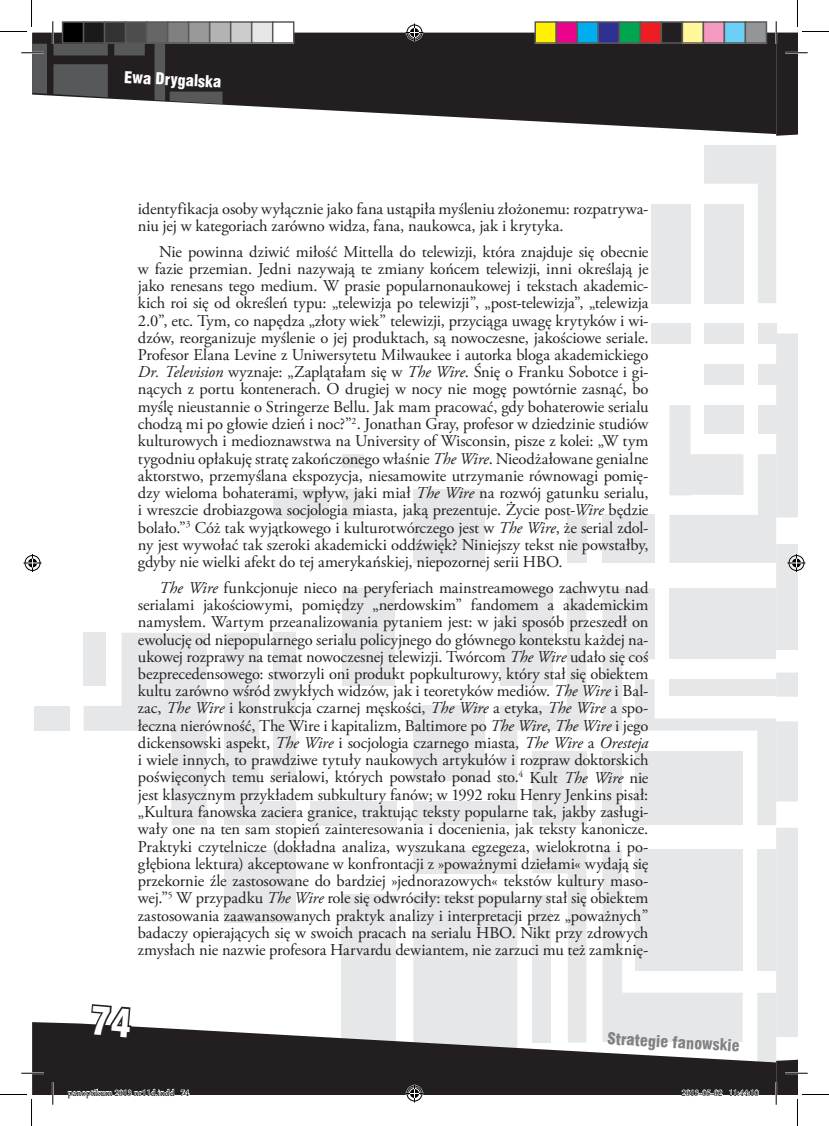
<style>
.page{position:relative;width:829px;height:1126px;background:#fff}
.page>*{position:absolute;margin:0;border:0;box-sizing:border-box;transform-origin:0 0}
.t1{font:16.5px/17.2px "Adobe Garamond Pro";letter-spacing:-.005em;color:#231f20;text-align:justify}
.t2{font:15px "Swis 721 Blk Cn PL";color:#808285}
.t3{font:15px "Swis 721 Blk Cn PL";color:#fff}
.t4{font:9px "Minion Pro";color:#000}
.s1{font-style:italic}
</style>
<div class="page">
<div style="left:566px;top:515px;width:20px;height:48px;background:#e6e7e9"></div>
<div style="left:309px;top:801px;width:87px;height:24px;background:#e6e7e9"></div>
<div style="left:35px;top:706px;width:35px;height:25px;background:#e6e7e9"></div>
<div style="left:342px;top:895px;width:54px;height:193px;background:#e6e7e9"></div>
<div style="left:224px;top:850px;width:71px;height:73px;background:#e6e7e9"></div>
<div style="left:413px;top:489px;width:72px;height:74px;background:#e6e7e9"></div>
<div style="left:273px;top:489px;width:56px;height:30px;background:#e6e7e9"></div>
<div style="left:342px;top:489px;width:21px;height:30px;background:#e6e7e9"></div>
<div style="left:342px;top:455px;width:21px;height:13px;background:#e6e7e9"></div>
<div style="left:342px;top:588px;width:53px;height:98px;background:#e6e7e9"></div>
<svg style="left:413px;top:588px;width:173px;height:237px;fill:#e6e7e9"></svg>
<svg style="left:224px;top:633px;width:72px;height:192px"></svg>
<svg style="left:84px;top:633px;width:122px;height:192px"></svg>
<svg style="left:211px;top:33px;width:564px;height:101px;fill:#231f20"></svg>
<svg style="left:32px;top:1022px;width:570px;height:72px;background:#413e3f"></svg>
<hr style="left:21px;top:1072px;width:23px;height:2px;background:#fff">
<hr style="left:52px;top:1082px;width:2px;height:23px;background:#fff">
<svg style="left:21px;top:1073px;width:23px;height:1px"></svg>
<svg style="left:53px;top:1082px;width:1px;height:23px"></svg>
<svg style="left:0;top:0;width:222px;height:104px"></svg>
<svg style="left:0;top:1094px;width:32px;height:32px"></svg>
<svg style="left:775px;top:0;width:53px;height:136px"></svg>
<svg style="left:405px;top:24px;width:18px;height:18px"></svg>
<svg style="left:405px;top:850px;width:181px;height:252px"></svg>
<svg style="left:24px;top:554px;width:18px;height:18px"></svg>
<div style="left:63px;top:22px;width:21px;height:21px;background:#000"></div>
<div style="left:62px;top:21px;width:22px;height:23px;border:2px solid #595959"></div>
<div style="left:84px;top:22px;width:21px;height:21px;background:#1a1a1a"></div>
<div style="left:83px;top:21px;width:22px;height:23px;border:2px solid #595959"></div>
<div style="left:105px;top:22px;width:21px;height:21px;background:#333"></div>
<div style="left:104px;top:21px;width:22px;height:23px;border:2px solid #595959"></div>
<div style="left:126px;top:22px;width:21px;height:21px;background:#4d4d4d"></div>
<div style="left:125px;top:21px;width:22px;height:23px;border:2px solid #595959"></div>
<div style="left:147px;top:22px;width:21px;height:21px;background:#666"></div>
<div style="left:146px;top:21px;width:22px;height:23px;border:2px solid #595959"></div>
<div style="left:168px;top:22px;width:21px;height:21px;background:#808080"></div>
<div style="left:167px;top:21px;width:22px;height:23px;border:2px solid #595959"></div>
<div style="left:189px;top:22px;width:21px;height:21px;background:#999"></div>
<div style="left:188px;top:21px;width:22px;height:23px;border:2px solid #595959"></div>
<div style="left:210px;top:22px;width:21px;height:21px;background:#b3b3b3"></div>
<div style="left:209px;top:21px;width:22px;height:23px;border:2px solid #595959"></div>
<div style="left:231px;top:22px;width:21px;height:21px;background:#ccc"></div>
<div style="left:230px;top:21px;width:22px;height:23px;border:2px solid #595959"></div>
<div style="left:252px;top:22px;width:21px;height:21px;background:#e6e6e6"></div>
<div style="left:251px;top:21px;width:22px;height:23px;border:2px solid #595959"></div>
<div style="left:273px;top:22px;width:21px;height:21px;background:#fff"></div>
<div style="left:272px;top:21px;width:22px;height:23px;border:2px solid #595959"></div>
<div style="left:535px;top:22px;width:21px;height:21px;background:#fff101"></div>
<div style="left:534px;top:21px;width:23px;height:23px;border:2px solid #595959"></div>
<div style="left:556px;top:22px;width:21px;height:21px;background:#ed028c"></div>
<div style="left:555px;top:21px;width:23px;height:23px;border:2px solid #595959"></div>
<div style="left:577px;top:22px;width:21px;height:21px;background:#00aeef"></div>
<div style="left:576px;top:21px;width:23px;height:23px;border:2px solid #595959"></div>
<div style="left:598px;top:22px;width:21px;height:21px;background:#2e3092"></div>
<div style="left:597px;top:21px;width:23px;height:23px;border:2px solid #595959"></div>
<div style="left:619px;top:22px;width:21px;height:21px;background:#00a54f"></div>
<div style="left:618px;top:21px;width:23px;height:23px;border:2px solid #595959"></div>
<div style="left:640px;top:22px;width:21px;height:21px;background:#ee1d23"></div>
<div style="left:639px;top:21px;width:23px;height:23px;border:2px solid #595959"></div>
<div style="left:661px;top:22px;width:21px;height:21px;background:#231f20"></div>
<div style="left:660px;top:21px;width:23px;height:23px;border:2px solid #595959"></div>
<div style="left:682px;top:22px;width:21px;height:21px;background:#fff79a"></div>
<div style="left:681px;top:21px;width:23px;height:23px;border:2px solid #595959"></div>
<div style="left:703px;top:22px;width:21px;height:21px;background:#f499c2"></div>
<div style="left:702px;top:21px;width:23px;height:23px;border:2px solid #595959"></div>
<div style="left:724px;top:22px;width:21px;height:21px;background:#6bcff6"></div>
<div style="left:723px;top:21px;width:23px;height:23px;border:2px solid #595959"></div>
<div style="left:745px;top:22px;width:21px;height:21px;background:#939598"></div>
<div style="left:744px;top:21px;width:23px;height:23px;border:2px solid #595959"></div>
<svg style="left:67px;top:1088px;width:122px;height:7px"></svg>
<svg style="left:602px;top:145px;width:226px;height:981px"></svg>
<svg style="left:90px;top:1004px;width:43px;height:36px"></svg>
<p class="t3" style="left:125px;top:67px;width:99px;rotate:3deg">Ewa Drygalska</p>
<p class="t1" style="left:138px;top:200px;width:512px">identyfikacja osoby wyłącznie jako fana ustąpiła myśleniu złożonemu: rozpatrywa&shy;niu jej w kategoriach zarówno widza, fana, naukowca, jak i krytyka.</p>
<p class="t1" style="left:138px;top:243px;width:512px;text-indent:21px">Nie powinna dziwić miłość Mittella do telewizji, która znajduje się obecnie w fazie przemian. Jedni nazywają te zmiany końcem telewizji, inni określają je jako renesans tego medium. W prasie popularnonaukowej i tekstach akademic&shy;kich roi się od określeń typu: „telewizja po telewizji”, „post-telewizja”, „telewizja 2.0”, etc. Tym, co napędza „złoty wiek” telewizji, przyciąga uwagę krytyków i wi&shy;dzów, reorganizuje myślenie o jej produktach, są nowoczesne, jakościowe seriale.<br>Profesor Elana Levine z Uniwersytetu Milwaukee i autorka bloga akademickiego <span class="s1">Dr. Television</span> wyznaje: „Zaplątałam się w <span class="s1">The Wire</span>. Śnię o Franku Sobotce i gi&shy;nących z portu kontenerach. O drugiej w nocy nie mogę powtórnie zasnąć, bo myślę nieustannie o Stringerze Bellu. Jak mam pracować, gdy bohaterowie serialu chodzą mi po głowie dzień i noc?”<sup>2</sup>. Jonathan Gray, profesor w dziedzinie studiów kulturowych i medioznawstwa na University of Wisconsin, pisze z kolei: „W tym tygodniu opłakuję stratę zakończonego właśnie <span class="s1">The Wire</span>. Nieodżałowane genialne aktorstwo, przemyślana ekspozycja, niesamowite utrzymanie równowagi pomię&shy;dzy wieloma bohaterami, wpływ, jaki miał <span class="s1">The Wire</span> na rozwój gatunku serialu, i wreszcie drobiazgowa socjologia miasta, jaką prezentuje. Życie post-<span class="s1">Wire</span> będzie bolało.”<sup>3</sup> Cóż tak wyjątkowego i kulturotwórczego jest w <span class="s1">The Wire</span>, że serial zdol&shy;ny jest wywołać tak szeroki akademicki oddźwięk? Niniejszy tekst nie powstałby, gdyby nie wielki afekt do tej amerykańskiej, niepozornej serii HBO.</p>
<p class="t1" style="left:138px;top:580px;width:512px;text-indent:21px"><span class="s1">The Wire</span> funkcjonuje nieco na peryferiach mainstreamowego zachwytu nad serialami jakościowymi, pomiędzy „nerdowskim” fandomem a akademickim namysłem. Wartym przeanalizowania pytaniem jest: w jaki sposób przeszedł on ewolucję od niepopularnego serialu policyjnego do głównego kontekstu każdej na&shy;ukowej rozprawy na temat nowoczesnej telewizji. Twórcom <span class="s1">The Wire</span> udało się coś bezprecedensowego: stworzyli oni produkt popkulturowy, który stał się obiektem kultu zarówno wśród zwykłych widzów, jak i teoretyków mediów. <span class="s1">The Wire</span> i Bal&shy;zac, <span class="s1">The Wire</span> i konstrukcja czarnej męskości, <span class="s1">The Wire</span> a etyka, <span class="s1">The Wire</span> a spo&shy;łeczna nierówność, The Wire i kapitalizm, Baltimore po <span class="s1">The Wire</span>, <span class="s1">The Wire</span> i jego dickensowski aspekt, <span class="s1">The Wire</span> i socjologia czarnego miasta, <span class="s1">The Wire</span> a <span class="s1">Oresteja </span>i wiele innych, to prawdziwe tytuły naukowych artykułów i rozpraw doktorskich poświęconych temu serialowi, których powstało ponad sto.<sup>4</sup> Kult <span class="s1">The Wire</span> nie jest klasycznym przykładem subkultury fanów; w 1992 roku Henry Jenkins pisał: „Kultura fanowska zaciera granice, traktując teksty popularne tak, jakby zasługi&shy;wały one na ten sam stopień zainteresowania i docenienia, jak teksty kanonicze.<br>Praktyki czytelnicze (dokładna analiza, wyszukana egzegeza, wielokrotna i po&shy;głębiona lektura) akceptowane w konfrontacji z »poważnymi dziełami« wydają się przekornie źle zastosowane do bardziej »jednorazowych« tekstów kultury maso&shy;wej.”<sup>5</sup> W przypadku <span class="s1">The Wire</span> role się odwróciły: tekst popularny stał się obiektem zastosowania zaawansowanych praktyk analizy i interpretacji przez „poważnych” badaczy opierających się w swoich pracach na serialu HBO. Nikt przy zdrowych zmysłach nie nazwie profesora Harvardu dewiantem, nie zarzuci mu też zamknię-</p>
<p class="t2" style="left:608px;top:1029px;width:134px;rotate:3deg">Strategie fanowskie</p>
<p class="t4" style="left:68px;top:1087px;width:123px">panoptikum 2013 nr11d.indd 74</p>
<p class="t4" style="left:681px;top:1087px;width:79px">2013-05-02 11:44:10</p>
</div>
